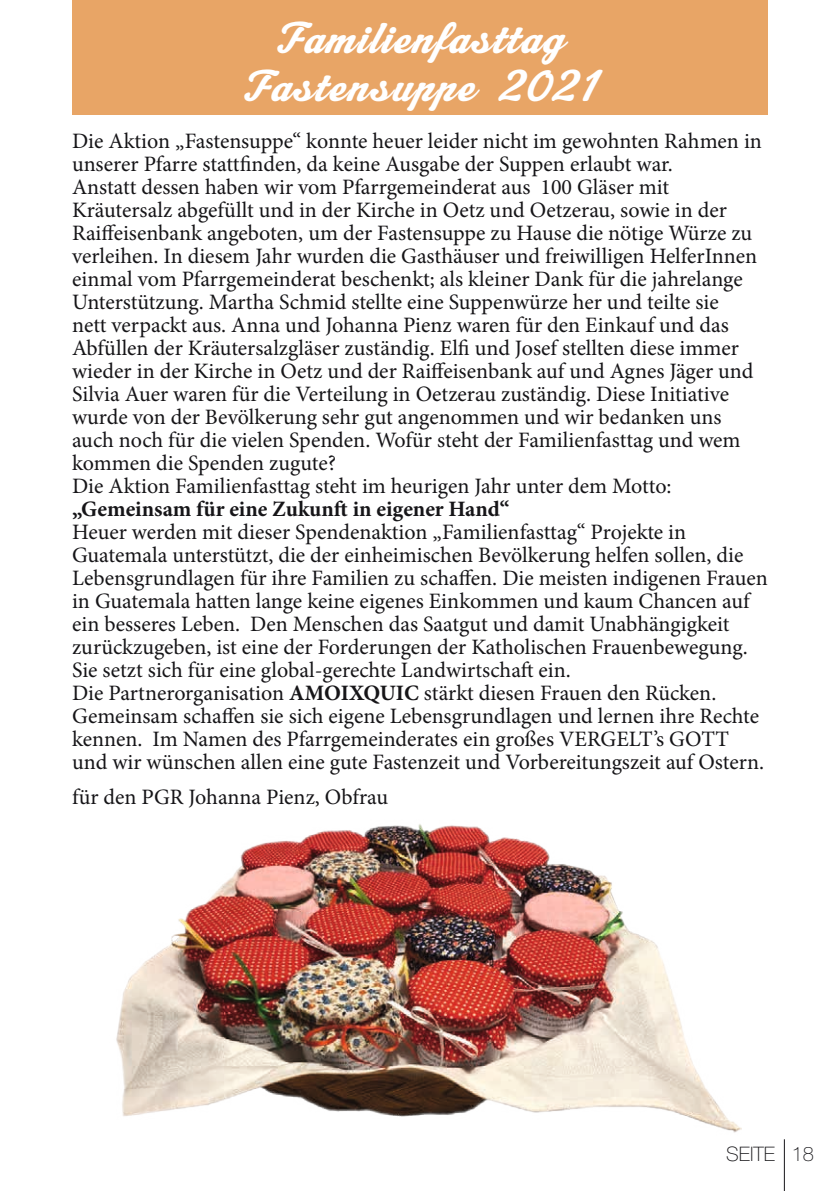
<style>
.page{position:relative;width:840px;height:1191px;background:#fff}
.page>*{position:absolute;margin:0;border:0;box-sizing:border-box;transform-origin:0 0}
.t1{font:44px/48px "Machiarge";letter-spacing:.03em;color:#fff;text-align:center}
.t2{font:22px/23px "Minion Pro";color:#161518}
.t3{font:700 22px "Minion Pro";color:#161518}
.t4{font:100 20px "Helvetica Neue LT Pro";color:#161518}
.s1{font-weight:700}
</style>
<div class="page">
<div style="left:72px;top:0;width:695px;height:114px;background:#e8a566"></div>
<hr style="left:783px;top:1139px;width:1px;height:52px;background:#161518">
<img style="left:116px;top:824px;width:625px;height:309px">
<h1 class="t1" style="left:242px;top:16px;width:357px">Familienfasttag<br>Fastensuppe 2021</h1>
<p class="t2" style="left:72px;top:130px;width:691px">Die Aktion „Fastensuppe“ konnte heuer leider nicht im gewohnten Rahmen in unserer Pfarre stattfinden, da keine Ausgabe der Suppen erlaubt war.<br>Anstatt dessen haben wir vom Pfarrgemeinderat aus 100 Gläser mit Kräutersalz abgefüllt und in der Kirche in Oetz und Oetzerau, sowie in der Raiffeisenbank angeboten, um der Fastensuppe zu Hause die nötige Würze zu verleihen. In diesem Jahr wurden die Gasthäuser und freiwilligen HelferInnen einmal vom Pfarrgemeinderat beschenkt; als kleiner Dank für die jahrelange Unterstützung. Martha Schmid stellte eine Suppenwürze her und teilte sie<br>nett verpackt aus. Anna und Johanna Pienz waren für den Einkauf und das Abfüllen der Kräutersalzgläser zuständig. Elfi und Josef stellten diese immer wieder in der Kirche in Oetz und der Raiffeisenbank auf und Agnes Jäger und Silvia Auer waren für die Verteilung in Oetzerau zuständig. Diese Initiative wurde von der Bevölkerung sehr gut angenommen und wir bedanken uns auch noch für die vielen Spenden. Wofür steht der Familienfasttag und wem kommen die Spenden zugute?<br>Die Aktion Familienfasttag steht im heurigen Jahr unter dem Motto:</p>
<p class="t3" style="left:72px;top:494px;width:438px">„Gemeinsam für eine Zukunft in eigener Hand“</p>
<p class="t2" style="left:72px;top:521px;width:697px">Heuer werden mit dieser Spendenaktion „Familienfasttag“ Projekte in Guatemala unterstützt, die der einheimischen Bevölkerung helfen sollen, die Lebensgrundlagen für ihre Familien zu schaffen. Die meisten indigenen Frauen in Guatemala hatten lange keine eigenes Einkommen und kaum Chancen auf ein besseres Leben. Den Menschen das Saatgut und damit Unabhängigkeit zurückzugeben, ist eine der Forderungen der Katholischen Frauenbewegung.<br>Sie setzt sich für eine global-gerechte Landwirtschaft ein.<br>Die Partnerorganisation <span class="s1">AMOIXQUIC</span> stärkt diesen Frauen den Rücken.<br>Gemeinsam schaffen sie sich eigene Lebensgrundlagen und lernen ihre Rechte kennen. Im Namen des Pfarrgemeinderates ein großes VERGELT’s GOTT und wir wünschen allen eine gute Fastenzeit und Vorbereitungszeit auf Ostern.</p>
<p class="t2" style="left:72px;top:786px;width:317px">für den PGR Johanna Pienz, Obfrau</p>
<p class="t4" style="left:725px;top:1142px;width:89px">SEITE 18</p>
</div>
